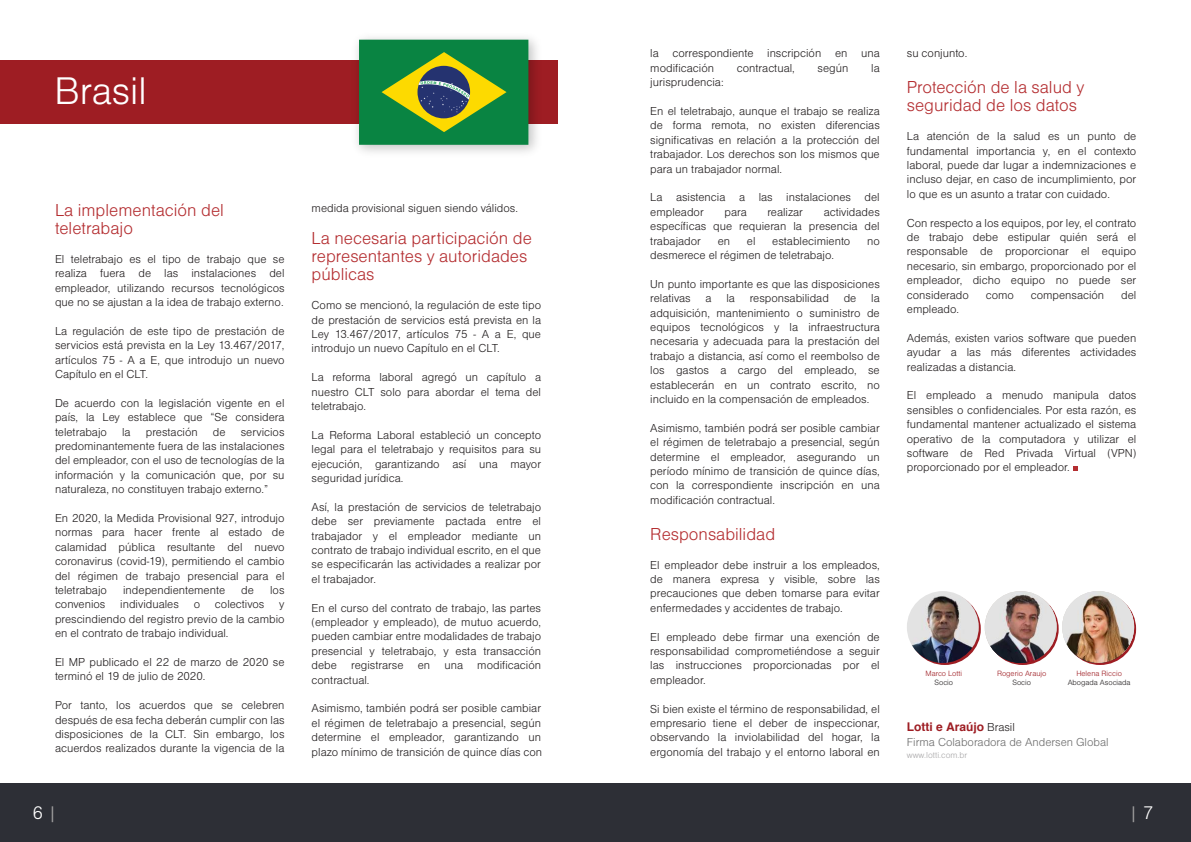
<style>
.page{position:relative;width:1191px;height:842px;background:#fff}
.page>*{position:absolute;margin:0;border:0;box-sizing:border-box;transform-origin:0 0}
.t1{font:40px "Nimbus Sans DOT Ligh";color:#fff}
.t2{font:19px "Nimbus Sans DOT Ligh";color:#fff}
.t3{font:19px "Nimbus Sans DOT Ligh";color:#a3a2a2}
.t4{font:18px/18px "Nimbus Sans DOT Ligh";color:#b42e31}
.t5{font:12px/14.4px "Nimbus Sans DOT Ligh";color:#231f20;text-align:justify}
.t6{font:12px "Nimbus Sans DOT Ligh";color:#6d6d6d}
.t7{font:700 12px "Helvetica";color:#9e1d23}
.t8{font:9px "Nimbus Sans DOT Ligh";color:#a9a8a9}
.t9{font:7.9px "Nimbus Sans DOT Ligh";color:#9e1d23}
.t10{font:7.9px "Nimbus Sans DOT Ligh";color:#231f20}
.s1{font-family:"Nimbus Sans DOT Ligh";font-weight:400;color:#231f20}
.s2{color:#a3a2a2}
.s3{color:#fff}
</style>
<div class="page">
<div style="left:0;top:784px;width:1191px;height:58px;background:#2d2f36"></div>
<div style="left:0;top:61px;width:557px;height:63px;background:#9e1d23"></div>
<svg style="left:986px;top:593px;width:72px;height:72px"></svg>
<img style="left:984px;top:591px;width:72px;height:72px;border-radius:36px">
<svg style="left:1064px;top:593px;width:72px;height:72px"></svg>
<img style="left:1062px;top:591px;width:72px;height:72px;border-radius:36px">
<svg style="left:909px;top:593px;width:71px;height:72px"></svg>
<img style="left:907px;top:591px;width:71px;height:72px;border-radius:36px">
<img style="left:347px;top:37px;width:199px;height:116px">
<svg style="left:359px;top:40px;width:169px;height:105px;background:#358a3e"></svg>
<svg style="left:1073px;top:466px;width:4px;height:5px"></svg>
<h1 class="t1" style="left:54px;top:68px;width:94px">Brasil</h1>
<h3 class="t4" style="left:55px;top:201px;width:170px">La implementación del teletrabajo</h3>
<p class="t5" style="left:55px;top:252px;width:231px">El teletrabajo es el tipo de trabajo que se realiza fuera de las instalaciones del empleador, utilizando recursos tecnológicos que no se ajustan a la idea de trabajo externo.</p>
<p class="t5" style="left:55px;top:324px;width:231px">La regulación de este tipo de prestación de servicios está prevista en la Ley 13.467/2017, artículos 75 - A a E, que introdujo un nuevo Capítulo en el CLT.</p>
<p class="t5" style="left:55px;top:396px;width:231px">De acuerdo con la legislación vigente en el país, la Ley establece que “Se considera teletrabajo</p>
<p class="t5" style="left:122px;top:424px;width:10px">la</p>
<p class="t5" style="left:146px;top:424px;width:53px">prestación</p>
<p class="t5" style="left:213px;top:424px;width:14px">de</p>
<p class="t5" style="left:55px;top:424px;width:231px;text-indent:186px">servicios predominantemente fuera de las instalaciones del empleador, con el uso de tecnologías de la información y la comunicación que, por su naturaleza, no constituyen trabajo externo.”</p>
<p class="t5" style="left:55px;top:511px;width:231px">En 2020, la Medida Provisional 927, introdujo normas para hacer frente al estado de calamidad pública resultante del nuevo coronavirus (covid-19), permitiendo el cambio del régimen de trabajo presencial para el teletrabajo</p>
<p class="t5" style="left:55px;top:583px;width:231px;text-indent:215px">los convenios individuales o colectivos y prescindiendo del registro previo de la cambio en el contrato de trabajo individual.</p>
<p class="t5" style="left:55px;top:655px;width:231px">El MP publicado el 22 de marzo de 2020 se terminó el 19 de julio de 2020.</p>
<p class="t5" style="left:55px;top:698px;width:231px">Por tanto, los acuerdos que se celebren después de esa fecha deberán cumplir con las disposiciones de la CLT. Sin embargo, los acuerdos realizados durante la vigencia de la</p>
<p class="t5" style="left:123px;top:583px;width:103px">independientemente</p>
<p class="t5" style="left:241px;top:583px;width:14px">de</p>
<p class="t5" style="left:312px;top:201px;width:208px">medida provisional siguen siendo válidos.</p>
<h3 class="t4" style="left:312px;top:230px;width:222px">La necesaria participación de representantes y autoridades públicas</h3>
<p class="t5" style="left:312px;top:298px;width:231px">Como se mencionó, la regulación de este tipo de prestación de servicios está prevista en la Ley 13.467/2017, artículos 75 - A a E, que introdujo un nuevo Capítulo en el CLT.</p>
<p class="t5" style="left:312px;top:370px;width:231px">La reforma laboral agregó un capítulo a nuestro CLT solo para abordar el tema del teletrabajo.</p>
<p class="t5" style="left:312px;top:428px;width:231px">La Reforma Laboral estableció un concepto legal para el teletrabajo y requisitos para su ejecución, garantizando así una mayor seguridad jurídica.</p>
<p class="t5" style="left:312px;top:500px;width:231px">Así, la prestación de servicios de teletrabajo debe ser previamente pactada entre el trabajador y el empleador mediante un contrato de trabajo individual escrito, en el que se especificarán las actividades a realizar por el trabajador.</p>
<p class="t5" style="left:312px;top:600px;width:231px">En el curso del contrato de trabajo, las partes (empleador y empleado), de mutuo acuerdo, pueden cambiar entre modalidades de trabajo presencial y teletrabajo, y esta transacción debe registrarse en una modificación contractual.</p>
<p class="t5" style="left:312px;top:701px;width:232px">Asimismo, también podrá ser posible cambiar el régimen de teletrabajo a presencial, según determine el empleador, garantizando un plazo mínimo de transición de quince días con</p>
<p class="t5" style="left:650px;top:46px;width:231px">la correspondiente inscripción en una modificación</p>
<p class="t5" style="left:737px;top:61px;width:59px">contractual,</p>
<p class="t5" style="left:817px;top:61px;width:32px">según</p>
<p class="t5" style="left:871px;top:61px;width:10px">la</p>
<p class="t5" style="left:650px;top:75px;width:75px">jurisprudencia:</p>
<p class="t5" style="left:650px;top:104px;width:231px">En el teletrabajo, aunque el trabajo se realiza de forma remota, no existen diferencias significativas en relación a la protección del trabajador. Los derechos son los mismos que para un trabajador normal.</p>
<p class="t5" style="left:650px;top:190px;width:231px">La asistencia a las instalaciones del empleador</p>
<p class="t5" style="left:650px;top:205px;width:231px;text-indent:173px">actividades específicas que requieran la presencia del trabajador</p>
<p class="t5" style="left:724px;top:205px;width:24px">para</p>
<p class="t5" style="left:767px;top:205px;width:37px">realizar</p>
<p class="t5" style="left:718px;top:234px;width:14px">en</p>
<p class="t5" style="left:747px;top:234px;width:10px">el</p>
<p class="t5" style="left:772px;top:234px;width:80px">establecimiento</p>
<p class="t5" style="left:867px;top:234px;width:14px">no</p>
<p class="t5" style="left:650px;top:248px;width:185px">desmerece el régimen de teletrabajo.</p>
<p class="t5" style="left:650px;top:277px;width:231px">Un punto importante es que las disposiciones relativas a la responsabilidad de la adquisición, mantenimiento o suministro de equipos tecnológicos y la infraestructura necesaria y adecuada para la prestación del trabajo a distancia, así como el reembolso de los gastos a cargo del empleado, se establecerán en un contrato escrito, no incluido en la compensación de empleados.</p>
<p class="t5" style="left:650px;top:421px;width:231px">Asimismo, también podrá ser posible cambiar el régimen de teletrabajo a presencial, según determine el empleador, asegurando un período mínimo de transición de quince días, con la correspondiente inscripción en una modificación contractual.</p>
<h3 class="t4" style="left:650px;top:525px;width:126px">Responsabilidad</h3>
<p class="t5" style="left:650px;top:558px;width:231px">El empleador debe instruir a los empleados, de manera expresa y visible, sobre las precauciones que deben tomarse para evitar enfermedades y accidentes de trabajo.</p>
<p class="t5" style="left:650px;top:630px;width:231px">El empleado debe firmar una exención de responsabilidad comprometiéndose a seguir las instrucciones proporcionadas por el empleador.</p>
<p class="t5" style="left:650px;top:702px;width:231px">Si bien existe el término de responsabilidad, el empresario tiene el deber de inspeccionar, observando la inviolabilidad del hogar, la ergonomía del trabajo y el entorno laboral en</p>
<p class="t5" style="left:907px;top:46px;width:62px">su conjunto.</p>
<h3 class="t4" style="left:907px;top:79px;width:179px">Protección de la salud y seguridad de los datos</h3>
<p class="t5" style="left:907px;top:129px;width:231px">La atención de la salud es un punto de fundamental importancia y, en el contexto laboral, puede dar lugar a indemnizaciones e incluso dejar, en caso de incumplimiento, por lo que es un asunto a tratar con cuidado.</p>
<p class="t5" style="left:907px;top:216px;width:231px">Con respecto a los equipos, por ley, el contrato de trabajo debe estipular quién será el responsable de proporcionar el equipo necesario, sin embargo, proporcionado por el empleador, dicho equipo no puede ser considerado</p>
<p class="t5" style="left:985px;top:288px;width:30px">como</p>
<p class="t5" style="left:1030px;top:288px;width:75px">compensación</p>
<p class="t5" style="left:1121px;top:288px;width:17px">del</p>
<p class="t5" style="left:907px;top:302px;width:54px">empleado.</p>
<p class="t5" style="left:907px;top:331px;width:231px">Además, existen varios software que pueden ayudar a las más diferentes actividades realizadas a distancia.</p>
<p class="t5" style="left:907px;top:388px;width:231px">El empleado a menudo manipula datos sensibles o confidenciales. Por esta razón, es fundamental mantener actualizado el sistema operativo de la computadora y utilizar el software de Red Privada Virtual (VPN) proporcionado por el empleador.</p>
<p class="t9" style="left:925px;top:669px;width:38px">Marco Lotti</p>
<p class="t10" style="left:934px;top:678px;width:20px">Socio</p>
<p class="t9" style="left:997px;top:669px;width:51px">Rogerio Araujo</p>
<p class="t10" style="left:1012px;top:678px;width:20px">Socio</p>
<p class="t9" style="left:1076px;top:669px;width:47px">Helena Riccio</p>
<p class="t10" style="left:1067px;top:678px;width:64px">Abogada Asociada</p>
<p class="t7" style="left:907px;top:719px;width:109px">Lotti e Araújo <span class="s1">Brasil</span></p>
<p class="t6" style="left:907px;top:735px;width:203px">Firma Colaboradora de Andersen Global</p>
<p class="t8" style="left:907px;top:749px;width:62px">www.lotti.com.br</p>
<h2 class="t2" style="left:33px;top:802px;width:26px">6 <span class="s2">|</span></h2>
<h2 class="t3" style="left:1128px;top:802px;width:26px">| <span class="s3">7</span></h2>
</div>
